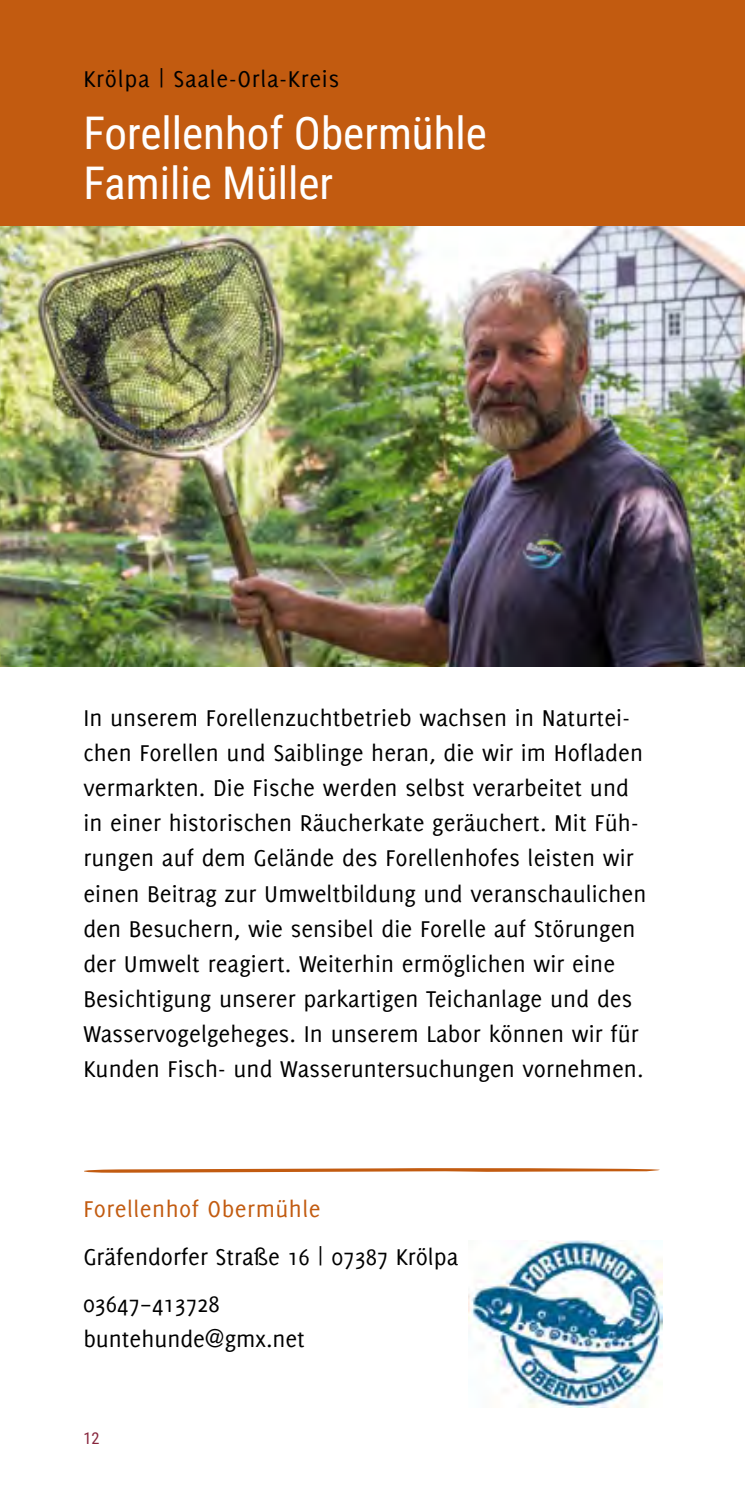
<style>
.page{position:relative;width:745px;height:1489px;background:#fff}
.page>*{position:absolute;margin:0;border:0;box-sizing:border-box;transform-origin:0 0}
.t1{font:45px/50px "Roboto Condensed";color:#fff}
.t2{font:25px/35px "Delicious";letter-spacing:.005em;color:#000}
.t3{font:25px "Delicious";letter-spacing:.03em;color:#000}
.t4{font:25px "Delicious";letter-spacing:.02em;color:#c25b10}
.t5{font:16.25px "Roboto Condensed";color:#87263d}
</style>
<div class="page">
<div style="left:0;top:0;width:744px;height:227px;background:#c25b10"></div>
<svg style="left:84px;top:1168px;width:575px;height:4px;background:#d1854d"></svg>
<img style="left:468px;top:1240px;width:194px;height:167px">
<img style="left:0;top:227px;width:744px;height:439px">
<p class="t3" style="left:83px;top:65px;width:257px">Krölpa | Saale-Orla-Kreis</p>
<h1 class="t1" style="left:83px;top:106px;width:405px">Forellenhof Obermühle<br>Familie Müller</h1>
<p class="t2" style="left:83px;top:700px;width:564px">In unserem Forellenzuchtbetrieb wachsen in Naturtei&shy;chen Forellen und Saiblinge heran, die wir im Hofladen vermarkten. Die Fische werden selbst verarbeitet und in einer historischen Räucherkate geräuchert. Mit Füh&shy;rungen auf dem Gelände des Forellenhofes leisten wir einen Beitrag zur Umweltbildung und veranschaulichen den Besuchern, wie sensibel die Forelle auf Störungen der Umwelt reagiert. Weiterhin ermöglichen wir eine Besichtigung unserer parkartigen Teichanlage und des Wasservogelgeheges. In unserem Labor können wir für Kunden Fisch- und Wasseruntersuchungen vornehmen.</p>
<p class="t4" style="left:83px;top:1195px;width:239px">Forellenhof Obermühle</p>
<p class="t2" style="left:83px;top:1232px;width:376px;line-height:47.5px">Gräfendorfer Straße 16 | 07387 Krölpa<br>03647–413728</p>
<p class="t2" style="left:83px;top:1321px;width:223px">buntehunde@gmx.net</p>
<p class="t5" style="left:83px;top:1427px;width:18px">12</p>
</div>
